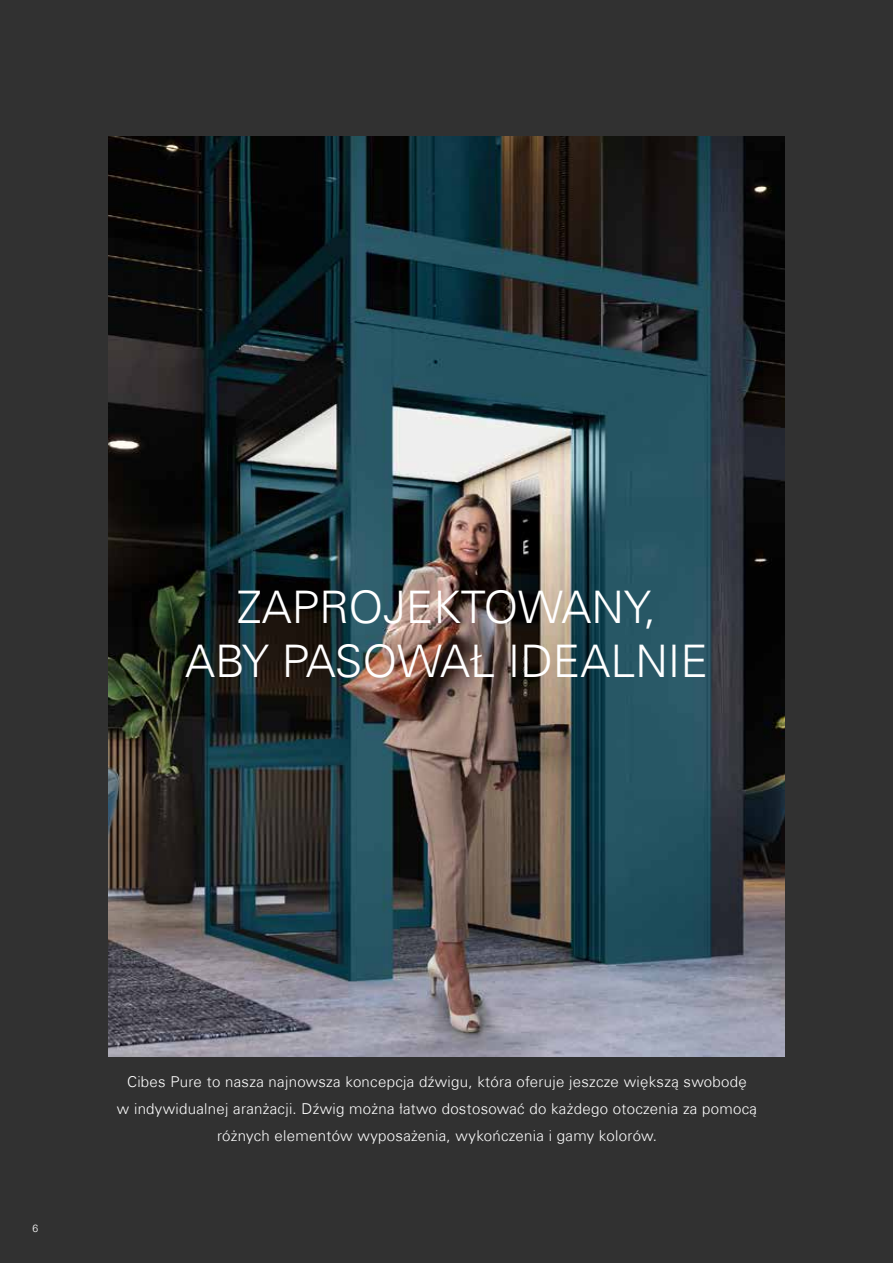
<style>
.page{position:relative;width:893px;height:1263px;background:#313131}
.page>*{position:absolute;margin:0;border:0;box-sizing:border-box;transform-origin:0 0}
.t1{font:300 45px/54px "Univers Com 45";color:#fff;text-align:center}
.t2{font:300 15px/27px "Univers Com 45";letter-spacing:.02em;color:#fff;text-align:center}
.t3{font:300 10.5px "Univers LT Std";color:#fff}
</style>
<div class="page">
<img style="left:108px;top:136px;width:676px;height:921px">
<h1 class="t1" style="left:185px;top:580px;width:524px">ZAPROJEKTOWANY,<br>ABY PASOWAŁ IDEALNIE</h1>
<p class="t3" style="left:32px;top:1222px;width:7px">6</p>
<p class="t2" style="left:117px;top:1068px;width:642px">Cibes Pure to nasza najnowsza koncepcja dźwigu, która oferuje jeszcze większą swobodę<br>w indywidualnej aranżacji. Dźwig można łatwo dostosować do każdego otoczenia za pomocą różnych elementów wyposażenia, wykończenia i gamy kolorów.</p>
</div>
